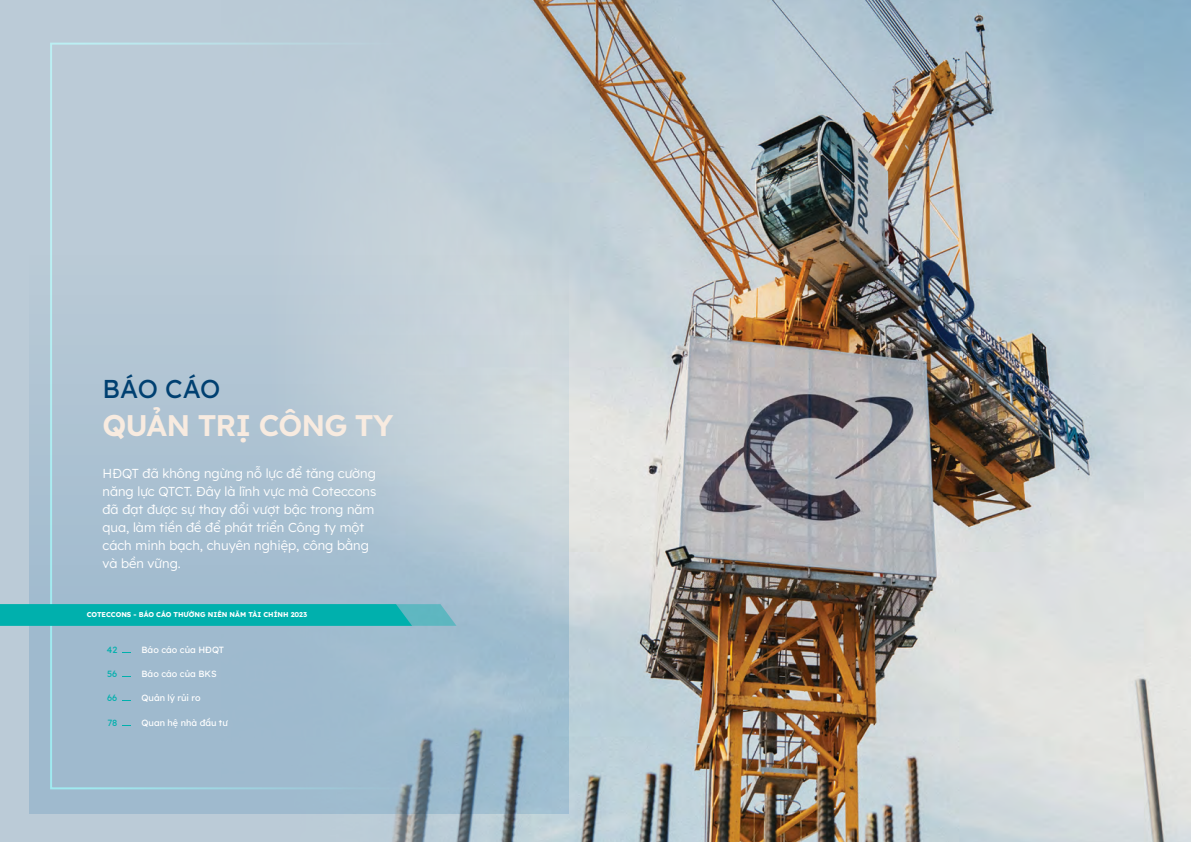
<style>
.page{position:relative;width:1191px;height:842px;background:#bbcbd7}
.page>*{position:absolute;margin:0;border:0;box-sizing:border-box;transform-origin:0 0}
.t1{font:600 29.8px "Lexend Deca";letter-spacing:-.03em;color:#f8ebe0}
.t2{font:25.8px "Lexend Deca";letter-spacing:-.01em;color:#004071}
.t3{font:300 13px/18px "Lexend Deca";color:#fff}
.t4{font:9px "Lexend Deca";color:#fff}
.t5{font:9px "Lexend Deca";letter-spacing:-.01em;color:#00b0ad}
.t6{font:700 7px "Lexend Deca";letter-spacing:-.005em;color:#fff}
</style>
<div class="page">
<img style="left:392px;top:0;width:799px;height:842px">
<svg style="left:29px;top:27px;width:539px;height:787px"></svg>
<svg style="left:0;top:604px;width:456px;height:22px;background:#0db0af"></svg>
<h2 class="t2" style="left:103px;top:370px;width:119px">BÁO CÁO</h2>
<h1 class="t1" style="left:103px;top:404px;width:292px">QUẢN TRỊ CÔNG TY</h1>
<p class="t3" style="left:103px;top:463px;width:275px">HĐQT đã không ngừng nỗ lực để tăng cường năng lực QTCT. Đây là lĩnh vực mà Coteccons đã đạt được sự thay đổi vượt bậc trong năm qua, làm tiền đề để phát triển Công ty một cách minh bạch, chuyên nghiệp, công bằng và bền vững.</p>
<p class="t6" style="left:87px;top:610px;width:222px">COTECCONS - BÁO CÁO THƯỜNG NIÊN NĂM TÀI CHÍNH 2023</p>
<p class="t5" style="left:107px;top:643px;width:12px">42</p>
<p class="t5" style="left:107px;top:667px;width:12px">56</p>
<p class="t5" style="left:107px;top:692px;width:12px">66</p>
<p class="t5" style="left:107px;top:716px;width:11px">78</p>
<p class="t4" style="left:141px;top:643px;width:84px">Báo cáo của HĐQT</p>
<p class="t4" style="left:141px;top:667px;width:77px">Báo cáo của BKS</p>
<p class="t4" style="left:141px;top:692px;width:60px">Quản lý rủi ro</p>
<p class="t4" style="left:141px;top:716px;width:88px">Quan hệ nhà đầu tư</p>
</div>
